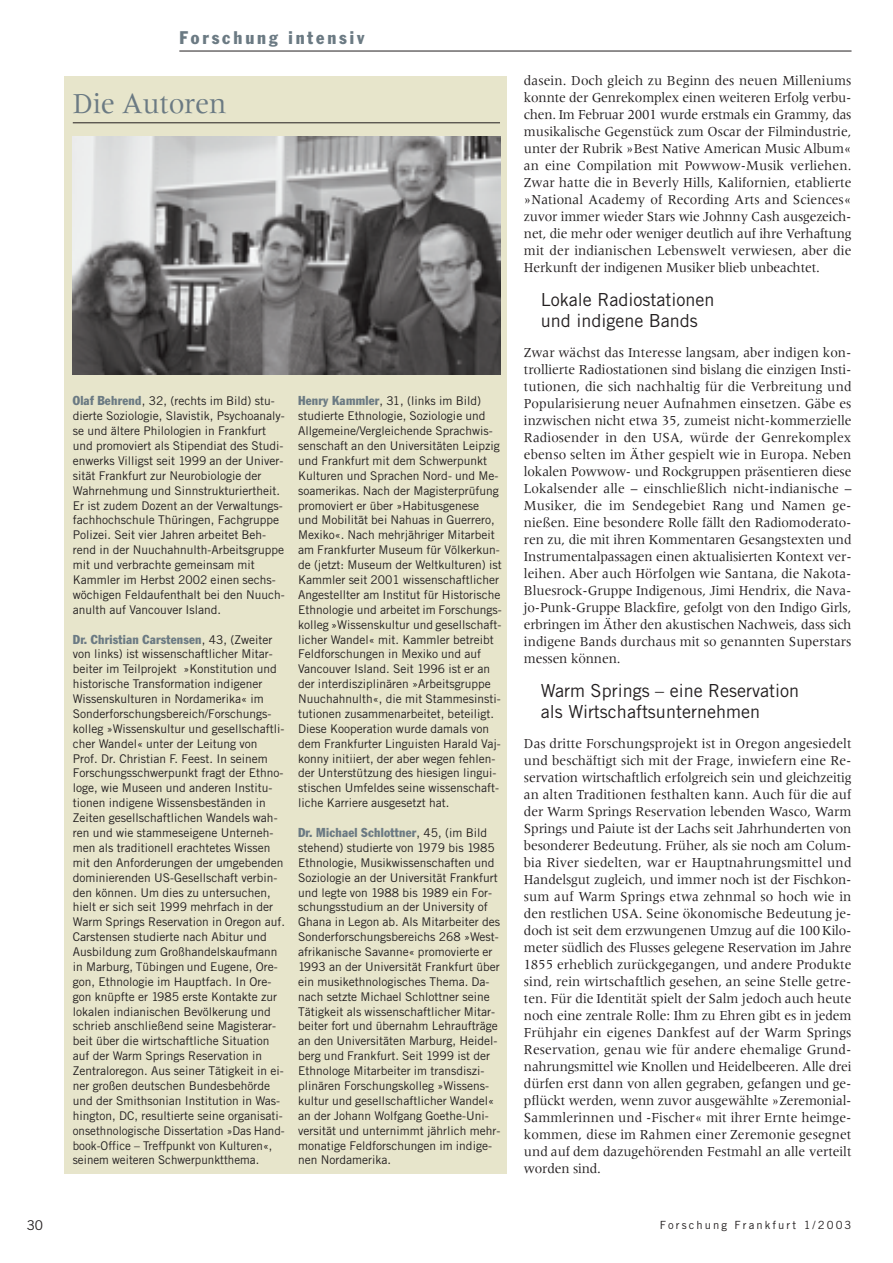
<style>
.page{position:relative;width:893px;height:1263px;background:#fff}
.page>*{position:absolute;margin:0;border:0;box-sizing:border-box;transform-origin:0 0}
.t1{font:30px "Meridien";letter-spacing:-.01em;color:#6b7a83;scale:.95 1}
.t2{font:18px/21px "Trade Gothic";color:#231f20}
.t3{font:condensed 18px "Franklin Gothic";letter-spacing:.16em;color:#6b7a83}
.t4{font:14.25px/17px "Meridien";color:#231f20;text-align:justify;scale:.95 1}
.t5{font:13.5px "Trade Gothic";color:#231f20}
.t6{font:condensed 12.75px "Franklin Gothic";letter-spacing:.02em;color:#6b7a83}
.t7{font:12px/14.9px "Trade Gothic";color:#231f20}
.t8{font:11.25px "Trade Gothic";letter-spacing:.185em;color:#231f20}
.s1{font-family:"Franklin Gothic";font-stretch:condensed;font-size:12.75px;color:#6b7a83}
.s2{font-family:"Trade Gothic";font-stretch:normal;font-size:12px;color:#231f20}
</style>
<div class="page">
<hr style="left:179px;top:51px;width:672px;height:1px;background:#231f20">
<div style="left:64px;top:77px;width:443px;height:1097px;background:#e7e5cb"></div>
<img style="left:73px;top:137px;width:428px;height:237px">
<hr style="left:73px;top:122px;width:427px;height:1px;background:#231f20">
<p class="t5" style="left:27px;top:1220px;width:18px">30</p>
<h2 class="t3" style="left:179px;top:31px;width:186px">Forschung intensiv</h2>
<h1 class="t1" style="left:73px;top:91px;width:163px">Die Autoren</h1>
<p class="t7" style="left:73px;top:395px;width:213px"><span class="s1">Olaf Behrend</span>, 32, (rechts im Bild) stu&shy;dierte Soziologie, Slavistik, Psychoanaly&shy;se und ältere Philologien in Frankfurt und promoviert als Stipendiat des Studi&shy;enwerks Villigst seit 1999 an der Univer&shy;sität Frankfurt zur Neurobiologie der Wahrnehmung und Sinnstrukturiertheit.<br>Er ist zudem Dozent an der Verwaltungs&shy;fachhochschule Thüringen, Fachgruppe Polizei. Seit vier Jahren arbeitet Beh&shy;rend in der Nuuchahnulth-Arbeitsgruppe mit und verbrachte gemeinsam mit Kammler im Herbst 2002 einen sechs&shy;wöchigen Feldaufenthalt bei den Nuuch&shy;anulth auf Vancouver Island.</p>
<p class="t6" style="left:73px;top:634px;width:201px">Dr. Christian Carstensen<span class="s2">, 43, (Zweiter</span></p>
<p class="t7" style="left:73px;top:648px;width:214px">von links) ist wissenschaftlicher Mitar&shy;beiter im Teilprojekt »Konstitution und historische Transformation indigener Wissenskulturen in Nordamerika« im Sonderforschungsbereich/Forschungs&shy;kolleg »Wissenskultur und gesellschaftli&shy;cher Wandel« unter der Leitung von Prof. Dr. Christian F. Feest. In seinem Forschungsschwerpunkt fragt der Ethno&shy;loge, wie Museen und anderen Institu&shy;tionen indigene Wissensbeständen in Zeiten gesellschaftlichen Wandels wah&shy;ren und wie stammeseigene Unterneh&shy;men als traditionell erachtetes Wissen mit den Anforderungen der umgebenden dominierenden US-Gesellschaft verbin&shy;den können. Um dies zu untersuchen, hielt er sich seit 1999 mehrfach in der Warm Springs Reservation in Oregon auf.<br>Carstensen studierte nach Abitur und Ausbildung zum Großhandelskaufmann in Marburg, Tübingen und Eugene, Ore&shy;gon, Ethnologie im Hauptfach. In Ore&shy;gon knüpfte er 1985 erste Kontakte zur lokalen indianischen Bevölkerung und schrieb anschließend seine Magisterar&shy;beit über die wirtschaftliche Situation auf der Warm Springs Reservation in Zentraloregon. Aus seiner Tätigkeit in ei&shy;ner großen deutschen Bundesbehörde und der Smithsonian Institution in Was&shy;hington, DC, resultierte seine organisati&shy;onsethnologische Dissertation »Das Hand&shy;book-Office – Treffpunkt von Kulturen«, seinem weiteren Schwerpunktthema.</p>
<p class="t7" style="left:298px;top:395px;width:205px"><span class="s1">Henry Kammler</span>, 31, (links im Bild) studierte Ethnologie, Soziologie und Allgemeine/Vergleichende Sprachwis&shy;senschaft an den Universitäten Leipzig und Frankfurt mit dem Schwerpunkt Kulturen und Sprachen Nord- und Me&shy;soamerikas. Nach der Magisterprüfung promoviert er über »Habitusgenese und Mobilität bei Nahuas in Guerrero, Mexiko«. Nach mehrjähriger Mitarbeit am Frankfurter Museum für Völkerkun&shy;de (jetzt: Museum der Weltkulturen) ist Kammler seit 2001 wissenschaftlicher Angestellter am Institut für Historische Ethnologie und arbeitet im Forschungs&shy;kolleg »Wissenskultur und gesellschaft&shy;licher Wandel« mit. Kammler betreibt Feldforschungen in Mexiko und auf Vancouver Island. Seit 1996 ist er an der interdisziplinären »Arbeitsgruppe Nuuchahnulth«, die mit Stammesinsti&shy;tutionen zusammenarbeitet, beteiligt.<br>Diese Kooperation wurde damals von dem Frankfurter Linguisten Harald Vaj&shy;konny initiiert, der aber wegen fehlen&shy;der Unterstützung des hiesigen lingui&shy;stischen Umfeldes seine wissenschaft&shy;liche Karriere ausgesetzt hat.</p>
<p class="t6" style="left:298px;top:828px;width:190px">Dr. Michael Schlottner<span class="s2">, 45, (im Bild</span></p>
<p class="t7" style="left:298px;top:841px;width:204px">stehend) studierte von 1979 bis 1985<br>Ethnologie, Musikwissenschaften und Soziologie an der Universität Frankfurt und legte von 1988 bis 1989 ein For&shy;schungsstudium an der University of Ghana in Legon ab. Als Mitarbeiter des Sonderforschungsbereichs 268 »West&shy;afrikanische Savanne« promovierte er 1993 an der Universität Frankfurt über ein musikethnologisches Thema. Da&shy;nach setzte Michael Schlottner seine Tätigkeit als wissenschaftlicher Mitar&shy;beiter fort und übernahm Lehraufträge an den Universitäten Marburg, Heidel&shy;berg und Frankfurt. Seit 1999 ist der Ethnologe Mitarbeiter im transdiszi&shy;plinären Forschungskolleg »Wissens&shy;kultur und gesellschaftlicher Wandel« an der Johann Wolfgang Goethe-Uni&shy;versität und unternimmt jährlich mehr&shy;monatige Feldforschungen im indige&shy;nen Nordamerika.</p>
<p class="t4" style="left:524px;top:73px;width:346px">dasein. Doch gleich zu Beginn des neuen Milleniums konnte der Genrekomplex einen weiteren Erfolg verbu&shy;chen. Im Februar 2001 wurde erstmals ein Grammy, das musikalische Gegenstück zum Oscar der Filmindustrie, unter der Rubrik »Best Native American Music Album« an eine Compilation mit Powwow-Musik verliehen.<br>Zwar hatte die in Beverly Hills, Kalifornien, etablierte »National Academy of Recording Arts and Sciences« zuvor immer wieder Stars wie Johnny Cash ausgezeich&shy;net, die mehr oder weniger deutlich auf ihre Verhaftung mit der indianischen Lebenswelt verwiesen, aber die Herkunft der indigenen Musiker blieb unbeachtet.</p>
<h2 class="t2" style="left:541px;top:291px;width:175px">Lokale Radiostationen und indigene Bands</h2>
<p class="t4" style="left:524px;top:345px;width:346px">Zwar wächst das Interesse langsam, aber indigen kon&shy;trollierte Radiostationen sind bislang die einzigen Insti&shy;tutionen, die sich nachhaltig für die Verbreitung und Popularisierung neuer Aufnahmen einsetzen. Gäbe es inzwischen nicht etwa 35, zumeist nicht-kommerzielle Radiosender in den USA, würde der Genrekomplex ebenso selten im Äther gespielt wie in Europa. Neben lokalen Powwow- und Rockgruppen präsentieren diese Lokalsender alle – einschließlich nicht-indianische – Musiker, die im Sendegebiet Rang und Namen ge&shy;nießen. Eine besondere Rolle fällt den Radiomoderato&shy;ren zu, die mit ihren Kommentaren Gesangstexten und Instrumentalpassagen einen aktualisierten Kontext ver&shy;leihen. Aber auch Hörfolgen wie Santana, die Nakota-Bluesrock-Gruppe Indigenous, Jimi Hendrix, die Nava&shy;jo-Punk-Gruppe Blackfire, gefolgt von den Indigo Girls, erbringen im Äther den akustischen Nachweis, dass sich indigene Bands durchaus mit so genannten Superstars messen können.</p>
<h2 class="t2" style="left:541px;top:682px;width:260px">Warm Springs – eine Reservation als Wirtschaftsunternehmen</h2>
<p class="t4" style="left:524px;top:736px;width:346px">Das dritte Forschungsprojekt ist in Oregon angesiedelt und beschäftigt sich mit der Frage, inwiefern eine Re&shy;servation wirtschaftlich erfolgreich sein und gleichzeitig an alten Traditionen festhalten kann. Auch für die auf der Warm Springs Reservation lebenden Wasco, Warm Springs und Paiute ist der Lachs seit Jahrhunderten von besonderer Bedeutung. Früher, als sie noch am Colum&shy;bia River siedelten, war er Hauptnahrungsmittel und Handelsgut zugleich, und immer noch ist der Fischkon&shy;sum auf Warm Springs etwa zehnmal so hoch wie in den restlichen USA. Seine ökonomische Bedeutung je&shy;doch ist seit dem erzwungenen Umzug auf die 100Kilo&shy;meter südlich des Flusses gelegene Reservation im Jahre 1855 erheblich zurückgegangen, und andere Produkte sind, rein wirtschaftlich gesehen, an seine Stelle getre&shy;ten. Für die Identität spielt der Salm jedoch auch heute noch eine zentrale Rolle: Ihm zu Ehren gibt es in jedem Frühjahr ein eigenes Dankfest auf der Warm Springs Reservation, genau wie für andere ehemalige Grund&shy;nahrungsmittel wie Knollen und Heidelbeeren. Alle drei dürfen erst dann von allen gegraben, gefangen und ge&shy;pflückt werden, wenn zuvor ausgewählte »Zeremonial-Sammlerinnen und -Fischer« mit ihrer Ernte heimge&shy;kommen, diese im Rahmen einer Zeremonie gesegnet und auf dem dazugehörenden Festmahl an alle verteilt worden sind.</p>
<p class="t8" style="left:660px;top:1221px;width:193px">Forschung Frankfurt 1/2003</p>
</div>
